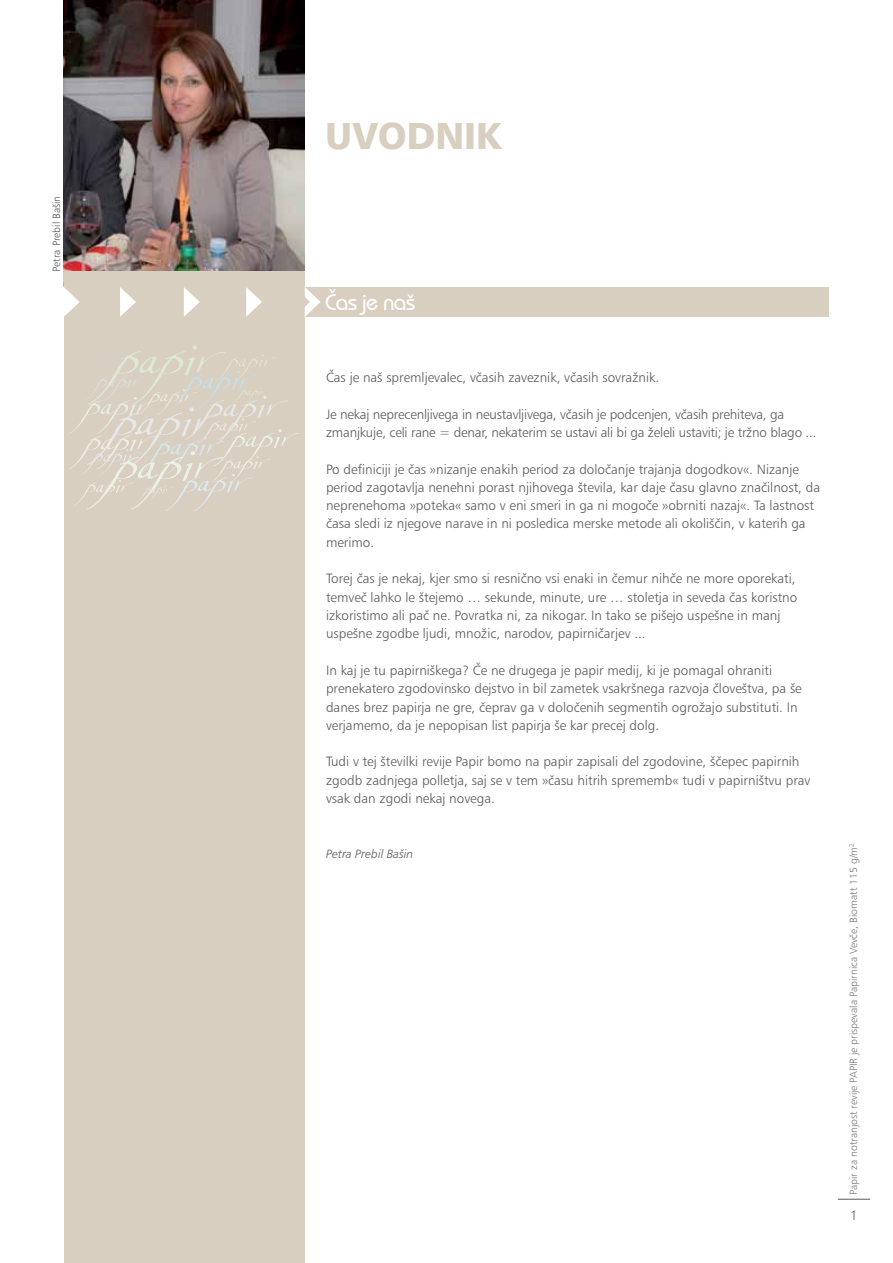
<style>
.page{position:relative;width:893px;height:1263px;background:#fff}
.page>*{position:absolute;margin:0;border:0;box-sizing:border-box;transform-origin:0 0}
.t1{font:900 37.5px "SS Frutiger BT";color:#d8cfc0}
.t2{font:500 22.5px "Bauhaus IT Cby BT";letter-spacing:-.03em;color:#fff}
.t3{font:300 13.5px/18.3px "SS Frutiger BT";color:#58595b}
.t4{font:italic 300 12px "SS Frutiger BT";color:#58595b}
.t5{font:300 10.5px "SS Frutiger BT";color:#797a7d}
.t6{font:300 10.5px "SS Frutiger BT";color:#58595b}
</style>
<div class="page">
<img style="left:64px;top:0;width:241px;height:272px">
<div style="left:64px;top:272px;width:241px;height:991px;background:#d8cfc0"></div>
<svg style="left:68px;top:345px;width:231px;height:166px"></svg>
<hr style="left:838px;top:1199px;width:32px;height:1px;background:#58595b">
<div style="left:305px;top:287px;width:524px;height:30px;background:#d8cfc0"></div>
<svg style="left:64px;top:287px;width:16px;height:30px"></svg>
<svg style="left:120px;top:287px;width:16px;height:30px"></svg>
<svg style="left:184px;top:287px;width:16px;height:30px"></svg>
<svg style="left:246px;top:287px;width:16px;height:30px"></svg>
<svg style="left:304px;top:287px;width:17px;height:30px"></svg>
<p class="t6" style="left:50px;top:272px;width:77px;rotate:-90deg">Petra Prebil Ba{in</p>
<h1 class="t1" style="left:325px;top:112px;width:178px">UVODNIK</h1>
<h2 class="t2" style="left:325px;top:288px;width:92px">Čas je naš</h2>
<p class="t3" style="left:326px;top:368px;width:335px">^as je na{ spremljevalec, v~asih zaveznik, v~asih sovražnik.</p>
<p class="t3" style="left:326px;top:405px;width:492px">Je nekaj neprecenljivega in neustavljivega, v~asih je podcenjen, v~asih prehiteva, ga zmanjkuje, celi rane = denar, nekaterim se ustavi ali bi ga želeli ustaviti; je tržno blago ...</p>
<p class="t3" style="left:326px;top:459px;width:496px">Po definiciji je ~as »nizanje enakih period za dolo~anje trajanja dogodkov«. Nizanje period zagotavlja nenehni porast njihovega {tevila, kar daje ~asu glavno zna~ilnost, da neprenehoma »poteka« samo v eni smeri in ga ni mogo~e »obrniti nazaj«. Ta lastnost ~asa sledi iz njegove narave in ni posledica merske metode ali okoli{~in, v katerih ga merimo.</p>
<p class="t3" style="left:326px;top:569px;width:473px">Torej ~as je nekaj, kjer smo si resni~no vsi enaki in ~emur nih~e ne more oporekati, temve~ lahko le {tejemo … sekunde, minute, ure … stoletja in seveda ~as koristno izkoristimo ali pa~ ne. Povratka ni, za nikogar. In tako se pi{ejo uspe{ne in manj uspe{ne zgodbe ljudi, množic, narodov, papirni~arjev ...</p>
<p class="t3" style="left:326px;top:661px;width:477px">In kaj je tu papirni{kega? ^e ne drugega je papir medij, ki je pomagal ohraniti prenekatero zgodovinsko dejstvo in bil zametek vsakr{nega razvoja ~love{tva, pa {e danes brez papirja ne gre, ~eprav ga v dolo~enih segmentih ogrožajo substituti. In verjamemo, da je nepopisan list papirja {e kar precej dolg.</p>
<p class="t3" style="left:326px;top:752px;width:486px">Tudi v tej {tevilki revije Papir bomo na papir zapisali del zgodovine, {~epec papirnih zgodb zadnjega polletja, saj se v tem »~asu hitrih sprememb« tudi v papirni{tvu prav vsak dan zgodi nekaj novega.</p>
<p class="t4" style="left:326px;top:846px;width:89px">Petra Prebil Ba{in</p>
<p class="t5" style="left:847px;top:1195px;width:353px;rotate:-90deg">Papir za notranjost revije PAPIR je prispevala Papirnica Vev~e, Biomatt 115 g/m<sup>2</sup></p>
<p class="t3" style="left:850px;top:1206px;width:9px">1</p>
</div>
